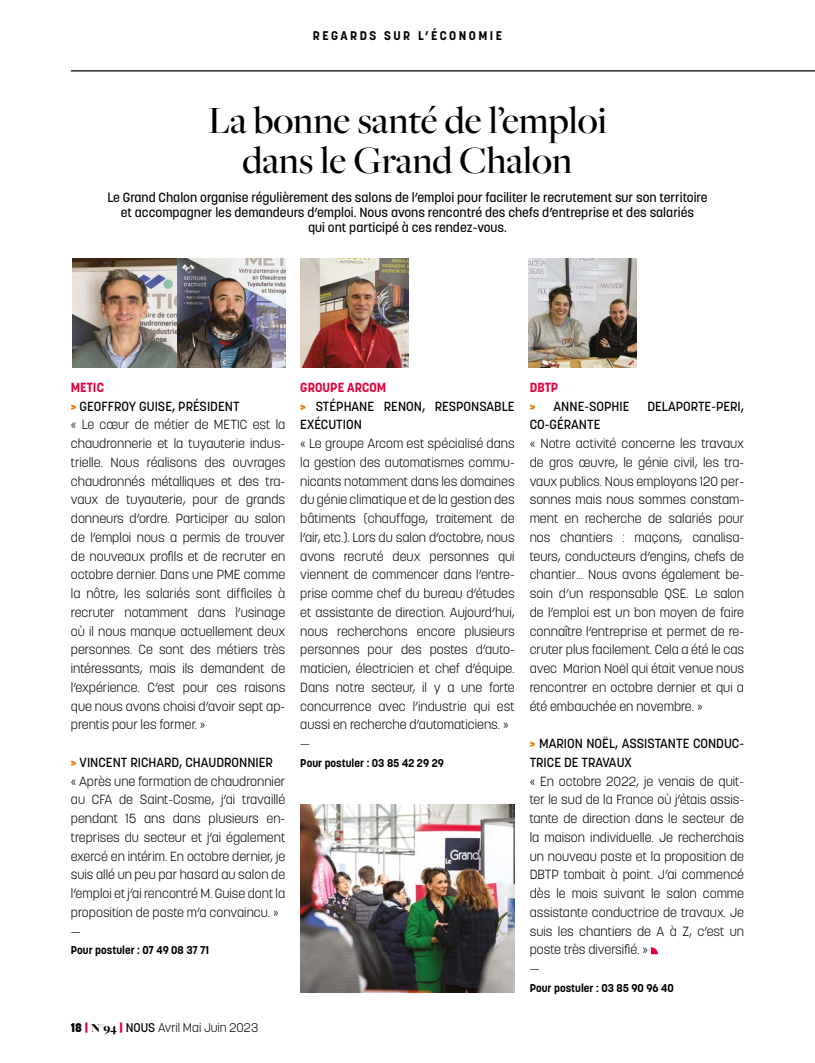
<style>
.page{position:relative;width:815px;height:1063px;background:#fff}
.page>*{position:absolute;margin:0;border:0;box-sizing:border-box;transform-origin:0 0}
.t1{font:500 40px/40px "Freight Big Pro";color:#000;text-align:center}
.t2{font:300 13.12px/18.8px "Korolev";color:#000}
.t3{font:500 13.12px/18.8px "Korolev";color:#000}
.t4{font:300 12.5px "Korolev";color:#000}
.t5{font:700 12.5px "Korolev";letter-spacing:.2em;color:#000}
.t6{font:700 11.25px "Korolev";color:#000}
.s1{font-weight:700;color:#e4003f}
.s2{font-weight:800;color:#ef7d00}
.s3{font-weight:500}
.s4{font-weight:800}
.s5{font-weight:800;color:#e4003f}
.s6{font-family:"Freight Big Pro";font-weight:900}
</style>
<div class="page">
<hr style="left:71px;top:70px;width:744px;height:1px;background:#000">
<img style="left:72px;top:259px;width:105px;height:108px">
<img style="left:177px;top:259px;width:108px;height:108px">
<img style="left:300px;top:259px;width:108px;height:108px">
<img style="left:529px;top:259px;width:108px;height:108px">
<svg style="left:651px;top:947px;width:7px;height:7px"></svg>
<img style="left:300px;top:804px;width:215px;height:188px">
<p class="t5" style="left:313px;top:28px;width:191px">REGARDS SUR L’ÉCONOMIE</p>
<h1 class="t1" style="left:208px;top:99px;width:400px">La bonne santé de l’emploi dans le Grand Chalon</h1>
<p class="t3" style="left:107px;top:190px;width:602px;line-height:15px;text-align:center">Le Grand Chalon organise régulièrement des salons de l’emploi pour faciliter le recrutement sur son territoire et accompagner les demandeurs d’emploi. Nous avons rencontré des chefs d’entreprise et des salariés<br>qui ont participé à ces rendez-vous.</p>
<p class="t2" style="left:71px;top:378px;width:216px"><span class="s1">METIC<br></span><span class="s2">&gt;</span> <span class="s3">GEOFFROY GUISE, PRÉSIDENT<br></span>« Le cœur de métier de METIC est la chaudronnerie et la tuyauterie indus&shy;trielle. Nous réalisons des ouvrages chaudronnés métalliques et des tra&shy;vaux de tuyauterie, pour de grands donneurs d’ordre. Participer au salon de l’emploi nous a permis de trouver de nouveaux profils et de recruter en octobre dernier. Dans une PME comme la nôtre, les salariés sont difficiles à recruter notamment dans l’usinage où il nous manque actuellement deux personnes. Ce sont des métiers très intéressants, mais ils demandent de l’expérience. C’est pour ces raisons que nous avons choisi d’avoir sept ap&shy;prentis pour les former. »</p>
<p class="t2" style="left:71px;top:753px;width:216px"><span class="s2">&gt;</span> <span class="s3">VINCENT RICHARD, CHAUDRONNIER<br></span>« Après une formation de chaudronnier au CFA de Saint-Cosme, j’ai travaillé pendant 15 ans dans plusieurs en&shy;treprises du secteur et j’ai également exercé en intérim. En octobre dernier, je suis allé un peu par hasard au salon de l’emploi et j’ai rencontré M. Guise dont la proposition de poste m’a convaincu. » —</p>
<p class="t6" style="left:71px;top:943px;width:140px">Pour postuler : 07 49 08 37 71</p>
<p class="t4" style="left:71px;top:1020px;width:189px"><span class="s4">18</span> <span class="s5">|</span> <span class="s6">N°94</span> <span class="s5">|</span> <span class="s3">NOUS</span> Avril Mai Juin 2023</p>
<p class="t3" style="left:300px;top:378px;width:216px"><span class="s1">GROUPE ARCOM<br></span><span class="s2">&gt;</span> STÉPHANE RENON, RESPONSABLE<br>EXÉCUTION</p>
<p class="t2" style="left:300px;top:434px;width:216px">« Le groupe Arcom est spécialisé dans la gestion des automatismes commu&shy;nicants notamment dans les domaines du génie climatique et de la gestion des bâtiments (chauffage, traitement de l’air, etc.). Lors du salon d’octobre, nous avons recruté deux personnes qui viennent de commencer dans l’entre&shy;prise comme chef du bureau d’études et assistante de direction. Aujourd’hui, nous recherchons encore plusieurs personnes pour des postes d’auto&shy;maticien, électricien et chef d’équipe.<br>Dans notre secteur, il y a une forte concurrence avec l’industrie qui est aussi en recherche d’automaticiens. » —</p>
<p class="t6" style="left:300px;top:756px;width:145px">Pour postuler : 03 85 42 29 29</p>
<p class="t3" style="left:530px;top:378px;width:101px"><span class="s1">DBTP<br></span><span class="s2">&gt;</span> ANNE-SOPHIE</p>
<p class="t3" style="left:647px;top:397px;width:98px">DELAPORTE-PERI,</p>
<p class="t3" style="left:530px;top:415px;width:72px">CO-GÉRANTE</p>
<p class="t2" style="left:530px;top:434px;width:216px;text-align:justify">« Notre activité concerne les travaux de gros œuvre, le génie civil, les tra&shy;vaux publics. Nous employons 120 per&shy;sonnes mais nous sommes constam&shy;ment en recherche de salariés pour nos chantiers : maçons, canalisa&shy;teurs, conducteurs d’engins, chefs de chantier… Nous avons également be&shy;soin d’un responsable QSE. Le salon de l’emploi est un bon moyen de faire connaître l’entreprise et permet de re&shy;cruter plus facilement. Cela a été le cas avec Marion Noël qui était venue nous rencontrer en octobre dernier et qui a été embauchée en novembre. »</p>
<p class="t3" style="left:530px;top:734px;width:216px"><span class="s2">&gt;</span> MARION NOËL, ASSISTANTE CONDUC-<br>TRICE DE TRAVAUX</p>
<p class="t2" style="left:530px;top:772px;width:216px">« En octobre 2022, je venais de quit&shy;ter le sud de la France où j’étais assis&shy;tante de direction dans le secteur de la maison individuelle. Je recherchais un nouveau poste et la proposition de<br>DBTP tombait à point. J’ai commencé dès le mois suivant le salon comme assistante conductrice de travaux. Je suis les chantiers de A à Z, c’est un poste très diversifié. »<br>—</p>
<p class="t6" style="left:530px;top:981px;width:146px">Pour postuler : 03 85 90 96 40</p>
</div>
